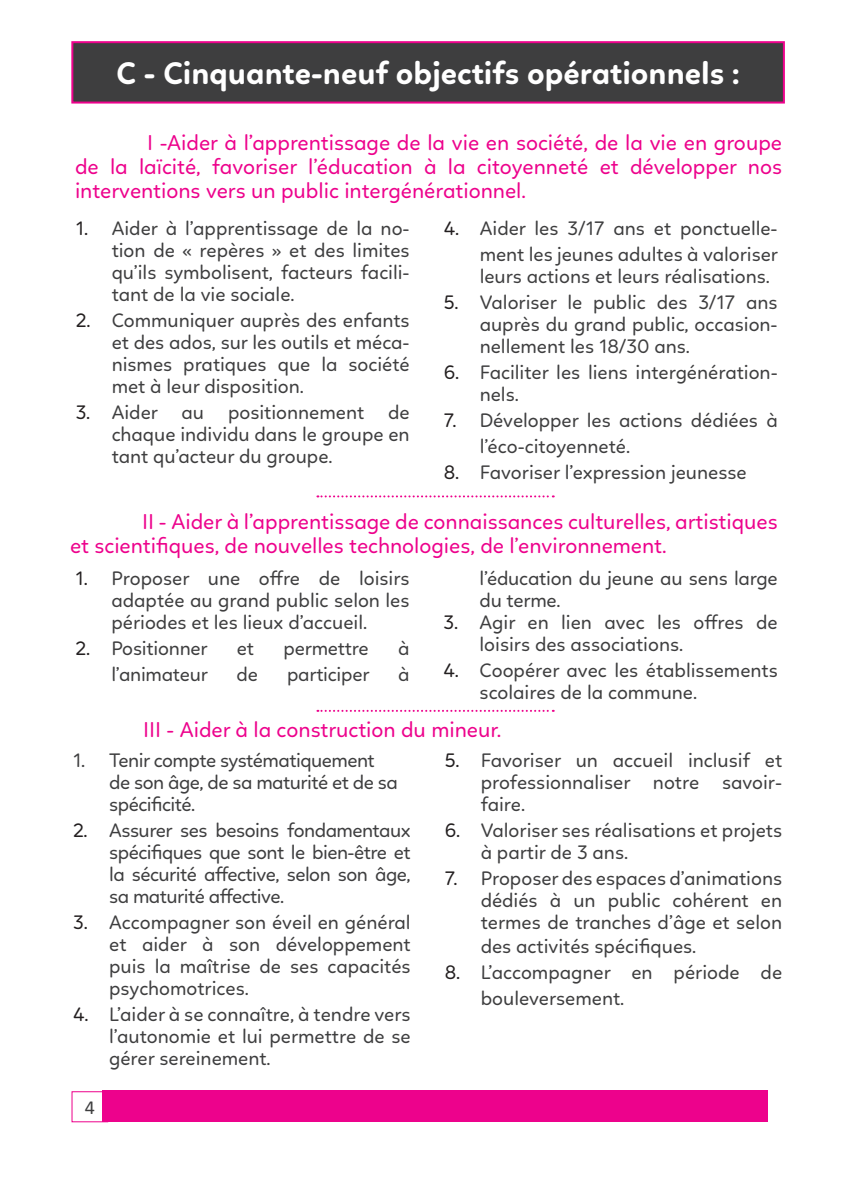
<style>
.page{position:relative;width:845px;height:1191px;background:#fff}
.page>*{position:absolute;margin:0;border:0;box-sizing:border-box;transform-origin:0 0}
.t1{font:700 32px "Linotte";color:#fff}
.t2{font:22px/24px "Linotte";color:#ed028c}
.t3{font:20px/22px "Linotte";color:#3e3e3f;text-align:justify}
.t4{font:20px/22px "Linotte";letter-spacing:-.025em;color:#3e3e3f}
.t5{font:20px "Calibri";color:#3e3e3f}
.s1{color:#231f20}
</style>
<div class="page">
<div style="left:102px;top:1090px;width:665px;height:31px;background:#ed028c"></div>
<div style="left:72px;top:42px;width:712px;height:61px;background:#3e3e3f"></div>
<div style="left:71px;top:41px;width:714px;height:63px;border:2px solid #ed028c"></div>
<svg style="left:317px;top:495px;width:237px;height:2px"></svg>
<svg style="left:317px;top:710px;width:237px;height:2px"></svg>
<h1 class="t1" style="left:117px;top:55px;width:624px">C - Cinquante-neuf objectifs opérationnels :</h1>
<p class="t2" style="left:75px;top:130px;width:708px;text-align:justify;text-indent:72px">I -Aider à l’apprentissage de la vie en société, de la vie en groupe de la laïcité, favoriser l’éducation à la citoyenneté et développer nos interventions vers un public intergénérationnel.</p>
<p class="t3" style="left:444px;top:215px;width:336px;line-height:26px;text-align:right"><span class="s1">4.</span> Aider les 3/17 ans et ponctuelle&shy;ment les jeunes adultes à valoriser</p>
<p class="t3" style="left:480px;top:265px;width:292px">leurs actions et leurs réalisations.</p>
<p class="t3" style="left:480px;top:291px;width:299px;text-indent:-36px"><span class="s1">5.</span> Valoriser le public des 3/17 ans auprès du grand public, occasion&shy;nellement les 18/30 ans.</p>
<p class="t3" style="left:480px;top:361px;width:299px;text-indent:-36px"><span class="s1">6.</span> Faciliter les liens intergénération&shy;nels.</p>
<p class="t3" style="left:480px;top:407px;width:299px;line-height:26px;text-indent:-36px"><span class="s1">7.</span> Développer les actions dédiées à l’éco-citoyenneté.</p>
<p class="t3" style="left:444px;top:461px;width:304px"><span class="s1">8.</span> Favoriser l’expression jeunesse</p>
<p class="t2" style="left:70px;top:510px;width:709px;text-indent:72px">II - Aider à l’apprentissage de connaissances culturelles, artistiques et scientifiques, de nouvelles technologies, de l’environnement.</p>
<p class="t3" style="left:111px;top:567px;width:300px;text-indent:-36px"><span class="s1">1.</span> Proposer une offre de loisirs adaptée au grand public selon les périodes et les lieux d’accueil.</p>
<p class="t3" style="left:75px;top:637px;width:134px"><span class="s1">2.</span> Positionner</p>
<p class="t3" style="left:237px;top:637px;width:19px">et</p>
<p class="t3" style="left:283px;top:637px;width:87px">permettre</p>
<p class="t3" style="left:398px;top:637px;width:13px">à</p>
<p class="t3" style="left:111px;top:663px;width:98px">l’animateur</p>
<p class="t3" style="left:237px;top:663px;width:23px">de</p>
<p class="t3" style="left:287px;top:663px;width:84px">participer</p>
<p class="t3" style="left:398px;top:663px;width:13px">à</p>
<p class="t3" style="left:112px;top:217px;width:299px;text-indent:-36px"><span class="s1">1.</span> Aider à l’apprentissage de la no&shy;tion de « repères » et des limites qu’ils symbolisent, facteurs facili&shy;tant de la vie sociale.</p>
<p class="t3" style="left:112px;top:309px;width:299px;text-indent:-36px"><span class="s1">2.</span> Communiquer auprès des enfants et des ados, sur les outils et méca&shy;nismes pratiques que la société met à leur disposition.</p>
<p class="t3" style="left:112px;top:401px;width:299px;text-indent:-36px"><span class="s1">3.</span> Aider au positionnement de chaque individu dans le groupe en tant qu’acteur du groupe.</p>
<p class="t3" style="left:479px;top:567px;width:300px">l’éducation du jeune au sens large du terme.</p>
<p class="t3" style="left:479px;top:611px;width:299px;text-indent:-36px"><span class="s1">3.</span> Agir en lien avec les offres de loisirs des associations.</p>
<p class="t3" style="left:479px;top:659px;width:300px;text-indent:-36px"><span class="s1">4.</span> Coopérer avec les établissements scolaires de la commune.</p>
<p class="t2" style="left:143px;top:717px;width:360px">III - Aider à la construction du mineur.</p>
<p class="t4" style="left:109px;top:749px;width:290px;text-indent:-36px">1. Tenir compte systématiquement de son âge, de sa maturité et de sa spécificité.</p>
<p class="t3" style="left:109px;top:819px;width:303px;text-indent:-36px"><span class="s1">2.</span> Assurer ses besoins fondamentaux spécifiques que sont le bien-être et la sécurité affective, selon son âge, sa maturité affective.</p>
<p class="t3" style="left:109px;top:911px;width:303px;text-indent:-36px"><span class="s1">3.</span> Accompagner son éveil en général et aider à son développement puis la maîtrise de ses capacités psychomotrices.</p>
<p class="t3" style="left:109px;top:1003px;width:303px;text-indent:-36px"><span class="s1">4.</span> L’aider à se connaître, à tendre vers l’autonomie et lui permettre de se gérer sereinement.</p>
<p class="t5" style="left:85px;top:1093px;width:12px">4</p>
<p class="t3" style="left:481px;top:749px;width:303px;text-indent:-36px"><span class="s1">5.</span> Favoriser un accueil inclusif et professionnaliser notre savoir&shy;faire.</p>
<p class="t3" style="left:481px;top:819px;width:303px;text-indent:-36px"><span class="s1">6.</span> Valoriser ses réalisations et projets à partir de 3 ans.</p>
<p class="t3" style="left:481px;top:867px;width:303px;text-indent:-36px"><span class="s1">7.</span> Proposer des espaces d’animations dédiés à un public cohérent en termes de tranches d’âge et selon</p>
<p class="t3" style="left:481px;top:935px;width:217px">des activités spécifiques.</p>
<p class="t3" style="left:481px;top:959px;width:303px;line-height:26px;text-indent:-36px"><span class="s1">8.</span> L’accompagner en période de bouleversement.</p>
</div>
